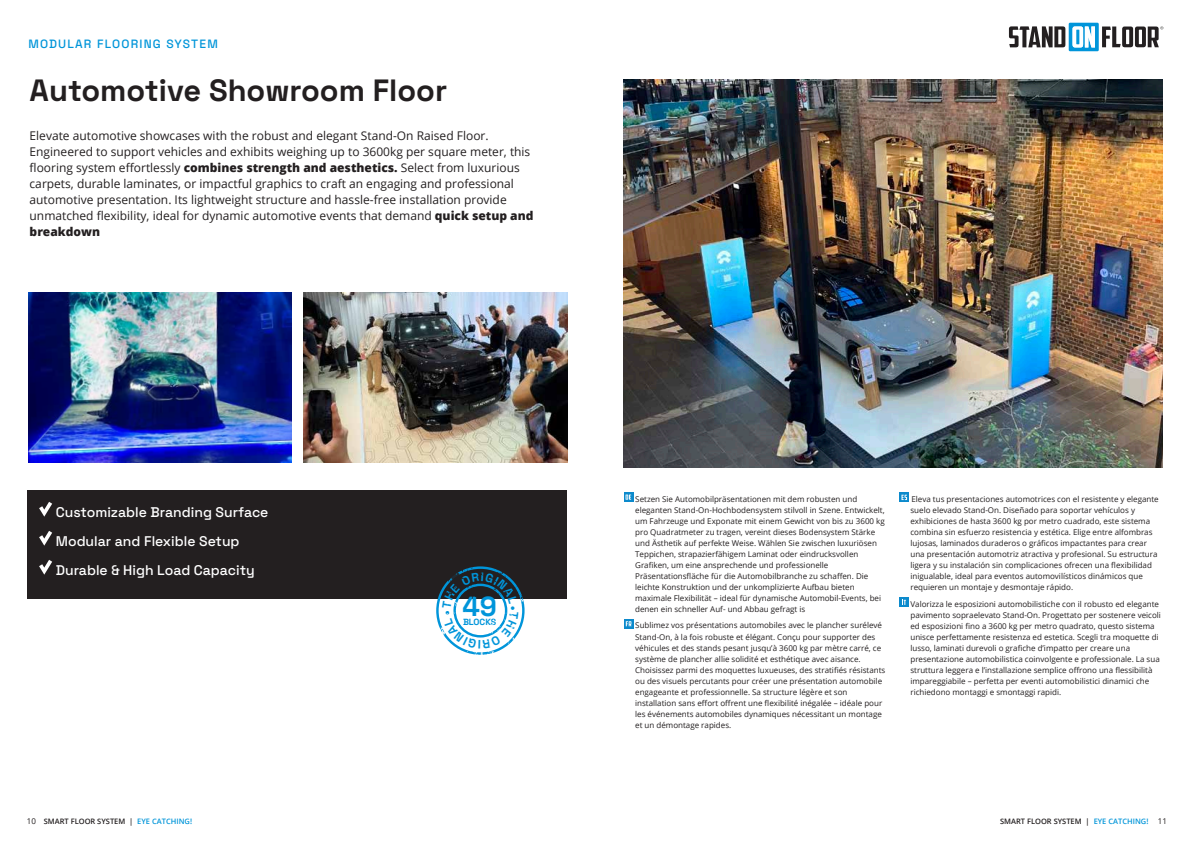
<style>
.page{position:relative;width:1191px;height:842px;background:#fff}
.page>*{position:absolute;margin:0;border:0;box-sizing:border-box;transform-origin:0 0}
.kop_30_pt{font:300 30.7px "Space Grotesk";color:#231f20}
.t1{font:300 27.6px "Space Grotesk";color:#0095da}
.t2{font:300 14px/29px "Space Grotesk";color:#fff}
.Intro{font:12px/16px "Open Sans";color:#231f20}
.titels{font:300 12px "Space Grotesk";letter-spacing:.1em;color:#0095d9}
.t3{font:300 8.9px "Space Grotesk";color:#0095da}
.Body{font:8px/11px "Open Sans";color:#231f20}
.Body_opsommimng{font:8px/11px "Open Sans";color:#231f20}
.t4{font:600 7.5px "Open Sans";color:#231f20}
.s1{font-weight:800}
.s2{font-weight:400;font-size:8px}
.s3{color:#0095d9}
</style>
<div class="page">
<svg style="left:1009px;top:23px;width:154px;height:28px"></svg>
<img style="left:28px;top:292px;width:264px;height:171px">
<img style="left:304px;top:292px;width:263px;height:171px">
<div style="left:28px;top:490px;width:539px;height:108px;background:#231f20"></div>
<svg style="left:39px;top:502px;width:13px;height:15px"></svg>
<svg style="left:39px;top:531px;width:13px;height:15px"></svg>
<svg style="left:39px;top:560px;width:13px;height:15px"></svg>
<svg style="left:624px;top:492px;width:9px;height:10px"></svg>
<svg style="left:625px;top:495px;width:6px;height:5px"></svg>
<svg style="left:624px;top:619px;width:9px;height:9px"></svg>
<svg style="left:626px;top:621px;width:5px;height:5px"></svg>
<svg style="left:899px;top:492px;width:10px;height:10px"></svg>
<svg style="left:901px;top:495px;width:6px;height:5px"></svg>
<div style="left:899px;top:598px;width:9px;height:9px;background:#0c8acc"></div>
<svg style="left:902px;top:600px;width:4px;height:5px"></svg>
<img style="left:623px;top:79px;width:539px;height:389px">
<div style="left:436px;top:566px;width:88px;height:89px;border:2px solid #0095da;border-radius:50%"></div>
<svg style="left:442px;top:572px;width:76px;height:77px"></svg>
<p class="titels" style="left:28px;top:35px;width:191px">MODULAR FLOORING SYSTEM</p>
<p class="kop_30_pt" style="left:30px;top:68px;width:419px">Automotive Showroom Floor</p>
<p class="Intro" style="left:30px;top:127px;width:505px">Elevate automotive showcases with the robust and elegant Stand-On Raised Floor.<br>Engineered to support vehicles and exhibits weighing up to 3600kg per square meter, this flooring system effortlessly <span class="s1">combines strength and aesthetics.</span> Select from luxurious carpets, durable laminates, or impactful graphics to craft an engaging and professional automotive presentation. Its lightweight structure and hassle-free installation provide unmatched flexibility, ideal for dynamic automotive events that demand <span class="s1">quick setup and breakdown</span></p>
<p class="t2" style="left:56px;top:496px;width:214px">Customizable Branding Surface<br>Modular and Flexible Setup<br>Durable &amp; High Load Capacity</p>
<p class="Body_opsommimng" style="left:635px;top:493px;width:251px">Setzen Sie Automobilpräsentationen mit dem robusten und eleganten Stand-On-Hochbodensystem stilvoll in Szene. Entwickelt, um Fahrzeuge und Exponate mit einem Gewicht von bis zu 3600 kg pro Quadratmeter zu tragen, vereint dieses Bodensystem Stärke und Ästhetik auf perfekte Weise. Wählen Sie zwischen luxuriösen Teppichen, strapazierfähigem Laminat oder eindrucksvollen Grafiken, um eine ansprechende und professionelle Präsentationsfläche für die Automobilbranche zu schaffen. Die leichte Konstruktion und der unkomplizierte Aufbau bieten maximale Flexibilität – ideal für dynamische Automobil-Events, bei denen ein schneller Auf- und Abbau gefragt is</p>
<p class="Body" style="left:635px;top:620px;width:252px">Sublimez vos présentations automobiles avec le plancher surélevé Stand-On, à la fois robuste et élégant. Conçu pour supporter des véhicules et des stands pesant jusqu’à 3600 kg par mètre carré, ce système de plancher allie solidité et esthétique avec aisance.<br>Choisissez parmi des moquettes luxueuses, des stratifiés résistants ou des visuels percutants pour créer une présentation automobile engageante et professionnelle. Sa structure légère et son installation sans effort offrent une flexibilité inégalée – idéale pour les événements automobiles dynamiques nécessitant un montage et un démontage rapides.</p>
<h2 class="t1" style="left:462px;top:586px;width:36px">49</h2>
<p class="t3" style="left:463px;top:615px;width:35px">BLOCKS</p>
<p class="Body" style="left:910px;top:494px;width:250px">Eleva tus presentaciones automotrices con el resistente y elegante suelo elevado Stand-On. Diseñado para soportar vehículos y exhibiciones de hasta 3600 kg por metro cuadrado, este sistema combina sin esfuerzo resistencia y estética. Elige entre alfombras lujosas, laminados duraderos o gráficos impactantes para crear una presentación automotriz atractiva y profesional. Su estructura ligera y su instalación sin complicaciones ofrecen una flexibilidad inigualable, ideal para eventos automovilísticos dinámicos que requieren un montaje y desmontaje rápido.</p>
<p class="Body" style="left:910px;top:598px;width:252px">Valorizza le esposizioni automobilistiche con il robusto ed elegante pavimento sopraelevato Stand-On. Progettato per sostenere veicoli ed esposizioni fino a 3600 kg per metro quadrato, questo sistema unisce perfettamente resistenza ed estetica. Scegli tra moquette di lusso, laminati durevoli o grafiche d’impatto per creare una presentazione automobilistica coinvolgente e professionale. La sua struttura leggera e l’installazione semplice offrono una flessibilità impareggiabile – perfetta per eventi automobilistici dinamici che richiedono montaggi e smontaggi rapidi.</p>
<p class="t4" style="left:27px;top:816px;width:167px"><span class="s2">10</span> SMART FLOOR SYSTEM | <span class="s3">EYE CATCHING!</span></p>
<p class="t4" style="left:1000px;top:816px;width:168px">SMART FLOOR SYSTEM | <span class="s3">EYE CATCHING!</span> <span class="s2">11</span></p>
</div>
